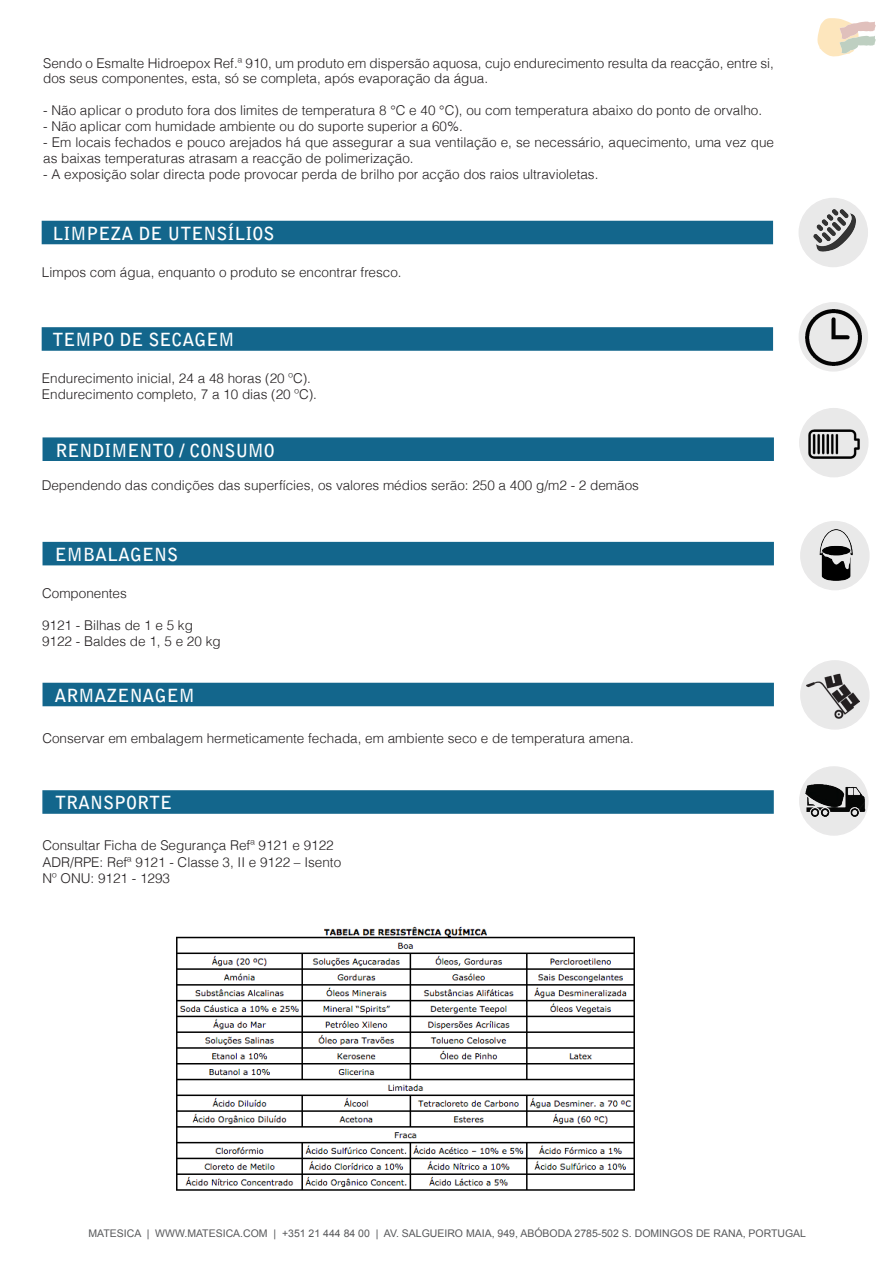
<style>
.page{position:relative;width:893px;height:1263px;background:#fff}
.page>*{position:absolute;margin:0;border:0;box-sizing:border-box;transform-origin:0 0}
.t1{font:700 18px "Bell Gothic Std";color:#fff}
.t2{font:300 13.5px/15.9px "Helvetica";color:#231f20}
.t3{font:10.5px "Arial";color:#57585a}
</style>
<div class="page">
<svg style="left:817px;top:18px;width:59px;height:39px"></svg>
<img style="left:176px;top:926px;width:459px;height:265px">
<div style="left:43px;top:683px;width:731px;height:23px;background:#13668c"></div>
<div style="left:42px;top:790px;width:732px;height:24px;background:#13668c;border:2px solid #13668c"></div>
<div style="left:43px;top:542px;width:731px;height:23px;background:#13668c"></div>
<div style="left:42px;top:221px;width:731px;height:23px;background:#13668c"></div>
<div style="left:42px;top:327px;width:731px;height:24px;background:#13668c;border:2px solid #13668c"></div>
<div style="left:43px;top:437px;width:731px;height:24px;background:#13668c;border:2px solid #13668c"></div>
<div style="left:801px;top:661px;width:68px;height:68px;background:#e9e9e9;border-radius:50%"></div>
<div style="left:800px;top:660px;width:70px;height:70px;border:2px solid #231f20;border-radius:50%"></div>
<img style="left:807px;top:670px;width:52px;height:52px">
<div style="left:800px;top:767px;width:68px;height:68px;background:#e9e9e9;border-radius:50%"></div>
<div style="left:799px;top:766px;width:69px;height:70px;border:2px solid #231f20;border-radius:50%"></div>
<img style="left:799px;top:780px;width:70px;height:44px">
<div style="left:801px;top:522px;width:68px;height:68px;background:#e9e9e9;border-radius:50%"></div>
<div style="left:800px;top:521px;width:70px;height:69px;border:2px solid #231f20;border-radius:50%"></div>
<img style="left:807px;top:525px;width:54px;height:59px">
<div style="left:799px;top:198px;width:68px;height:68px;background:#e9e9e9;border-radius:50%"></div>
<div style="left:798px;top:198px;width:70px;height:69px;border:2px solid #231f20;border-radius:50%"></div>
<img style="left:807px;top:208px;width:52px;height:49px">
<div style="left:800px;top:409px;width:68px;height:68px;background:#e9e9e9;border-radius:50%"></div>
<div style="left:799px;top:408px;width:69px;height:69px;border:2px solid #231f20;border-radius:50%"></div>
<img style="left:806px;top:416px;width:55px;height:55px">
<img style="left:799px;top:305px;width:65px;height:64px">
<svg style="left:799px;top:303px;width:68px;height:68px;background:#b3b3b3"></svg>
<div style="left:799px;top:302px;width:69px;height:70px;border:2px solid #231f20;border-radius:50%"></div>
<p class="t2" style="left:43px;top:54px;width:732px">Sendo o Esmalte Hidroepox Ref.ª 910, um produto em dispersão aquosa, cujo endurecimento resulta da reacção, entre si, dos seus componentes, esta, só se completa, após evaporação da água.</p>
<p class="t2" style="left:43px;top:102px;width:720px">- Não aplicar o produto fora dos limites de temperatura 8 °C e 40 °C), ou com temperatura abaixo do ponto de orvalho.</p>
<p class="t2" style="left:43px;top:118px;width:421px">- Não aplicar com humidade ambiente ou do suporte superior a 60%.</p>
<p class="t2" style="left:43px;top:134px;width:732px">- Em locais fechados e pouco arejados há que assegurar a sua ventilação e, se necessário, aquecimento, uma vez que as baixas temperaturas atrasam a reacção de polimerização.</p>
<p class="t2" style="left:43px;top:165px;width:557px">- A exposição solar directa pode provocar perda de brilho por acção dos raios ultravioletas.</p>
<p class="t1" style="left:52px;top:222px;width:223px">LIMPEZA DE UTENSÍLIOS</p>
<p class="t2" style="left:42px;top:264px;width:361px">Limpos com água, enquanto o produto se encontrar fresco.</p>
<p class="t1" style="left:52px;top:329px;width:183px">TEMPO DE SECAGEM</p>
<p class="t2" style="left:42px;top:370px;width:271px">Endurecimento inicial, 24 a 48 horas (20 ºC).</p>
<p class="t2" style="left:42px;top:386px;width:277px">Endurecimento completo, 7 a 10 dias (20 ºC).</p>
<p class="t1" style="left:55px;top:439px;width:221px">RENDIMENTO / CONSUMO</p>
<p class="t2" style="left:42px;top:477px;width:599px">Dependendo das condições das superfícies, os valores médios serão: 250 a 400 g/m2 - 2 demãos</p>
<p class="t1" style="left:55px;top:544px;width:125px">EMBALAGENS</p>
<p class="t2" style="left:42px;top:584px;width:86px">Componentes</p>
<p class="t2" style="left:42px;top:616px;width:152px">9121 - Bilhas de 1 e 5 kg</p>
<p class="t2" style="left:42px;top:633px;width:180px">9122 - Baldes de 1, 5 e 20 kg</p>
<p class="t1" style="left:55px;top:684px;width:142px">ARMAZENAGEM</p>
<p class="t2" style="left:42px;top:729px;width:593px">Conservar em embalagem hermeticamente fechada, em ambiente seco e de temperatura amena.</p>
<p class="t1" style="left:55px;top:792px;width:119px">TRANSPORTE</p>
<p class="t2" style="left:43px;top:837px;width:293px">Consultar Ficha de Segurança Refª 9121 e 9122</p>
<p class="t2" style="left:43px;top:853px;width:300px">ADR/RPE: Refª 9121 - Classe 3, II e 9122 – Isento</p>
<p class="t2" style="left:43px;top:869px;width:129px">Nº ONU: 9121 - 1293</p>
<p class="t3" style="left:89px;top:1226px;width:719px">MATESICA | WWW.MATESICA.COM | +351 21 444 84 00 | AV. SALGUEIRO MAIA, 949, ABÓBODA 2785-502 S. DOMINGOS DE RANA, PORTUGAL</p>
</div>
